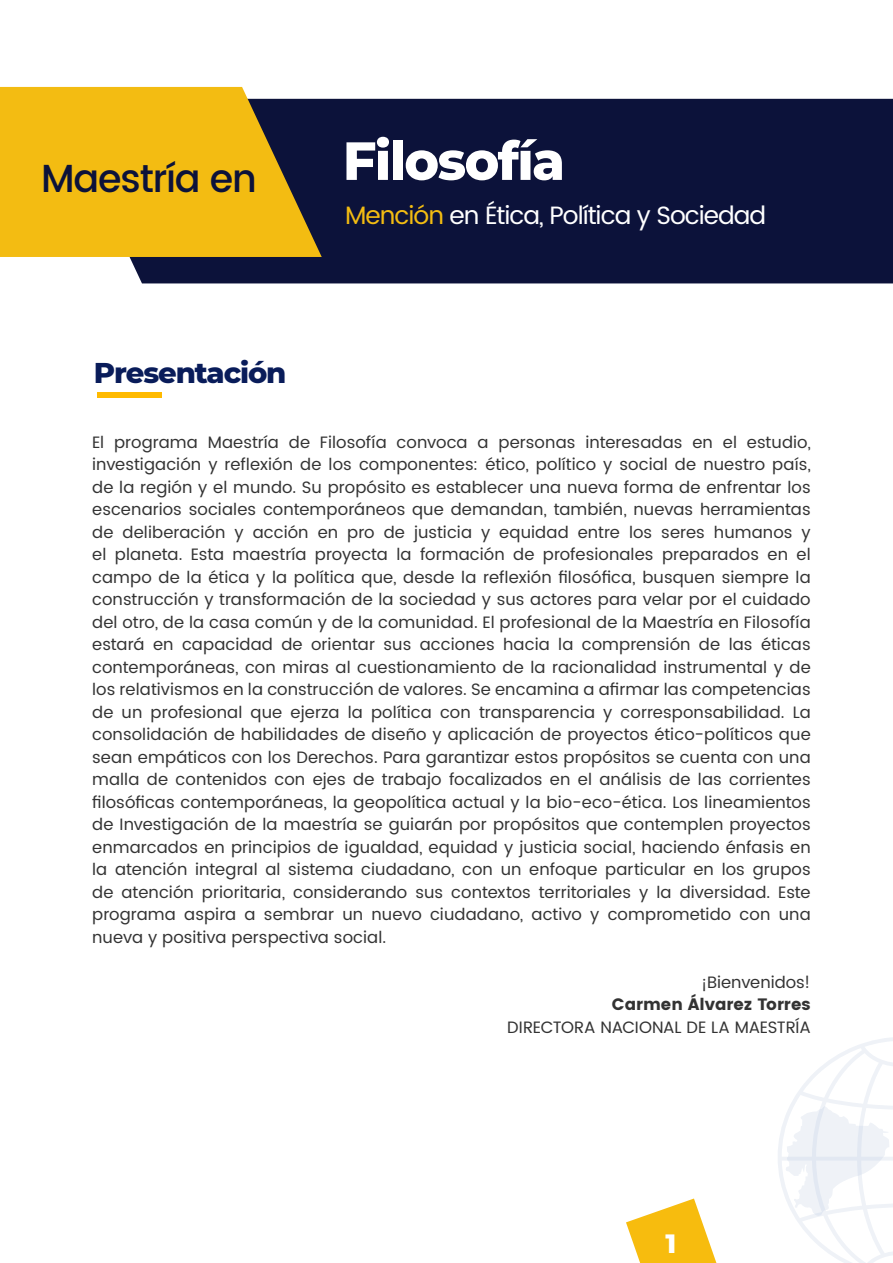
<style>
.page{position:relative;width:893px;height:1263px;background:#fff}
.page>*{position:absolute;margin:0;border:0;box-sizing:border-box;transform-origin:0 0}
.t1{font:800 53.7px "Montserrat";letter-spacing:-.03em;color:#fff}
.t2{font:500 39px "Poppins";letter-spacing:-.03em;color:#0c123a}
.t3{font:800 29.25px "Montserrat";letter-spacing:-.04em;color:#091c5a}
.t4{font:800 27px "Montserrat";color:#fff}
.t5{font:25.05px "Poppins";letter-spacing:-.04em;color:#fff}
.t6{font:16.5px/22.5px "Poppins";color:#333;text-align:justify}
.t7{font:16.5px "Poppins";color:#333}
.s1{color:#f3bc12}
</style>
<div class="page">
<svg style="left:778px;top:1037px;width:115px;height:226px"></svg>
<svg style="left:626px;top:1198px;width:90px;height:65px"></svg>
<div style="left:129px;top:99px;width:764px;height:184px;background:#0c123a"></div>
<svg style="left:0;top:87px;width:322px;height:170px;background:#daaa1a"></svg>
<div style="left:97px;top:392px;width:64px;height:5px;background:#ffba00"></div>
<h2 class="t2" style="left:41px;top:149px;width:217px">Maestría en</h2>
<h3 class="t3" style="left:94px;top:351px;width:194px">Presentación</h3>
<h1 class="t1" style="left:343px;top:121px;width:224px">Filosofía</h1>
<h3 class="t5" style="left:345px;top:197px;width:423px"><span class="s1">Mención</span> en Ética, Política y Sociedad</h3>
<p class="t6" style="left:92px;top:431px;width:720px">El programa Maestría de Filosofía convoca a personas interesadas en el estudio, investigación y reflexión de los componentes: ético, político y social de nuestro país, de la región y el mundo. Su propósito es establecer una nueva forma de enfrentar los escenarios sociales contemporáneos que demandan, también, nuevas herramientas de deliberación y acción en pro de justicia y equidad entre los seres humanos y el planeta. Esta maestría proyecta la formación de profesionales preparados en el campo de la ética y la política que, desde la reflexión filosófica, busquen siempre la construcción y transformación de la sociedad y sus actores para velar por el cuidado del otro, de la casa común y de la comunidad. El profesional de la Maestría en Filosofía estará en capacidad de orientar sus acciones hacia la comprensión de las éticas contemporáneas, con miras al cuestionamiento de la racionalidad instrumental y de los relativismos en la construcción de valores. Se encamina a afirmar las competencias de un profesional que ejerza la política con transparencia y corresponsabilidad. La consolidación de habilidades de diseño y aplicación de proyectos ético-políticos que sean empáticos con los Derechos. Para garantizar estos propósitos se cuenta con una malla de contenidos con ejes de trabajo focalizados en el análisis de las corrientes filosóficas contemporáneas, la geopolítica actual y la bio-eco-ética. Los lineamientos de Investigación de la maestría se guiarán por propósitos que contemplen proyectos enmarcados en principios de igualdad, equidad y justicia social, haciendo énfasis en la atención integral al sistema ciudadano, con un enfoque particular en los grupos de atención prioritaria, considerando sus contextos territoriales y la diversidad. Este programa aspira a sembrar un nuevo ciudadano, activo y comprometido con una nueva y positiva perspectiva social.</p>
<p class="t6" style="left:701px;top:971px;width:111px">¡Bienvenidos!</p>
<p class="t7" style="left:612px;top:995px;width:200px">Carmen Álvarez Torres</p>
<p class="t6" style="left:507px;top:1016px;width:305px">DIRECTORA NACIONAL DE LA MAESTRÍA</p>
<h3 class="t4" style="left:652px;top:1223px;width:30px">1 41</h3>
</div>
